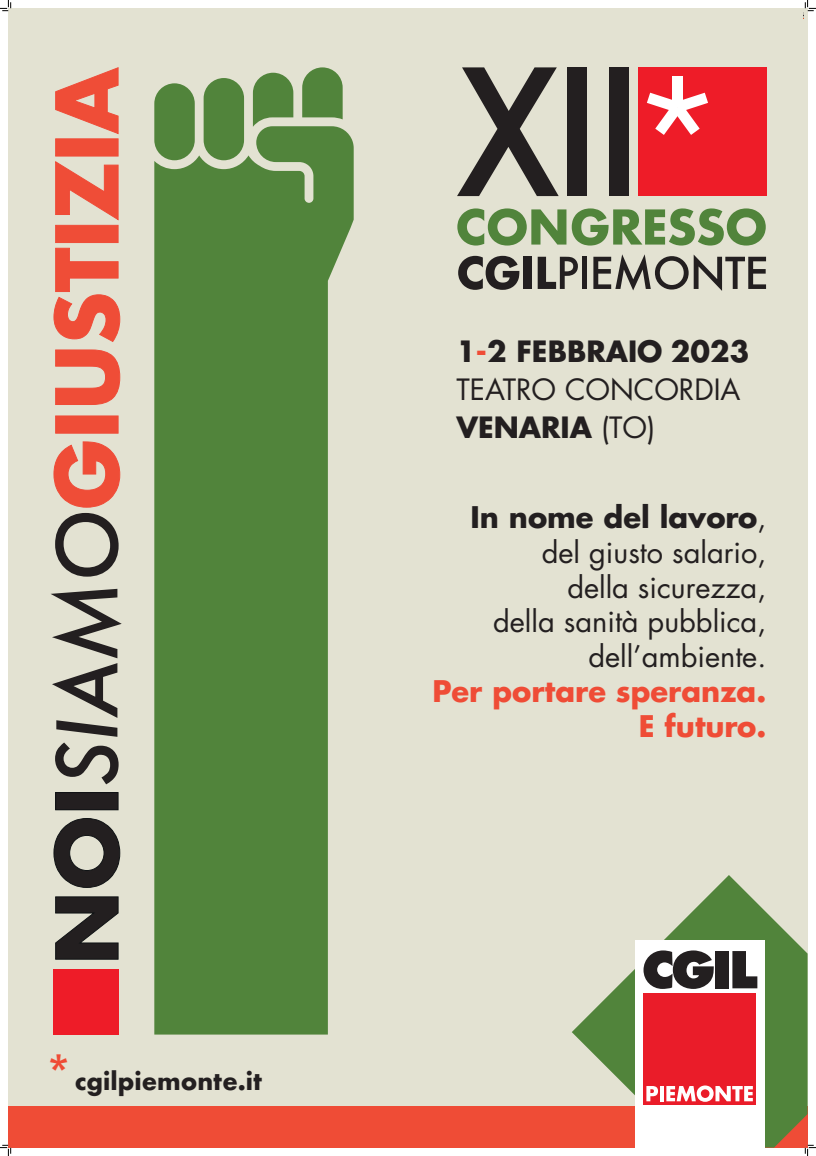
<style>
.page{position:relative;width:816px;height:1156px;background:#fff}
.page>*{position:absolute;margin:0;border:0;box-sizing:border-box;transform-origin:0 0}
.t1{font:28.96px/34.8px "Futura LT";color:#231f20;text-align:right}
.t2{font:700 28.96px/34.8px "Futura LT";color:#ef4c36;text-align:right}
.t3{font:700 28.52px/38px "Futura LT";color:#231f20}
.t4{font:700 23.8px "Futura";color:#231f20}
.s1{font-size:47.72px;color:#ef4c36}
.s2{color:#ef4c36}
.s3{font-weight:400}
.s4{font-weight:700}
</style>
<div class="page">
<div style="left:8px;top:8px;width:799px;height:1139px;background:#e3e2d2"></div>
<div style="left:8px;top:1105px;width:799px;height:42px;background:#ef4c36"></div>
<svg style="left:571px;top:875px;width:236px;height:272px"></svg>
<div style="left:635px;top:940px;width:129px;height:207px;background:#fff"></div>
<div style="left:643px;top:993px;width:112px;height:111px;background:#ea1c29"></div>
<svg style="left:643px;top:950px;width:70px;height:38px"></svg>
<div style="left:715px;top:950px;width:13px;height:38px;background:#231f20"></div>
<svg style="left:732px;top:951px;width:24px;height:37px"></svg>
<svg style="left:646px;top:1086px;width:11px;height:15px"></svg>
<svg style="left:660px;top:1086px;width:3px;height:15px"></svg>
<svg style="left:666px;top:1085px;width:86px;height:16px"></svg>
<svg style="left:457px;top:67px;width:101px;height:129px"></svg>
<div style="left:567px;top:67px;width:19px;height:129px;background:#231f20"></div>
<div style="left:609px;top:67px;width:19px;height:129px;background:#231f20"></div>
<div style="left:637px;top:67px;width:129px;height:129px;background:#ee1c28"></div>
<div style="left:671px;top:77px;width:11px;height:30px;background:#fff"></div>
<svg style="left:647px;top:93px;width:60px;height:42px"></svg>
<svg style="left:457px;top:208px;width:308px;height:37px"></svg>
<svg style="left:458px;top:256px;width:61px;height:34px"></svg>
<div style="left:523px;top:257px;width:8px;height:32px;background:#231f20"></div>
<svg style="left:537px;top:257px;width:40px;height:32px"></svg>
<div style="left:581px;top:257px;width:5px;height:32px;background:#231f20"></div>
<svg style="left:593px;top:254px;width:172px;height:37px"></svg>
<div style="left:154px;top:83px;width:41px;height:77px;background:#51843b;border-radius:20px"></div>
<div style="left:203px;top:78px;width:41px;height:82px;background:#51843b;border-radius:20px"></div>
<svg style="left:253px;top:73px;width:40px;height:53px"></svg>
<svg style="left:302px;top:67px;width:40px;height:52px;background:#628f4d"></svg>
<svg style="left:154px;top:126px;width:199px;height:908px;background:#638f4d"></svg>
<svg style="left:55px;top:896px;width:63px;height:63px"></svg>
<svg style="left:53px;top:818px;width:67px;height:69px"></svg>
<div style="left:56px;top:792px;width:62px;height:17px;background:#231f20"></div>
<div style="left:55px;top:792px;width:63px;height:17px;border:1px solid #101315"></div>
<svg style="left:55px;top:742px;width:63px;height:42px"></svg>
<svg style="left:51px;top:588px;width:71px;height:148px"></svg>
<svg style="left:55px;top:513px;width:63px;height:63px"></svg>
<svg style="left:53px;top:441px;width:67px;height:66px"></svg>
<div style="left:55px;top:415px;width:63px;height:18px;background:#ef4d37;border:1px solid #ef4c38"></div>
<svg style="left:55px;top:349px;width:65px;height:56px"></svg>
<svg style="left:53px;top:248px;width:67px;height:94px"></svg>
<div style="left:55px;top:225px;width:63px;height:18px;background:#ef4d37"></div>
<svg style="left:55px;top:161px;width:63px;height:59px"></svg>
<div style="left:55px;top:139px;width:63px;height:17px;background:#ef4d37"></div>
<svg style="left:55px;top:67px;width:63px;height:67px"></svg>
<div style="left:53px;top:968px;width:66px;height:66px;background:#ee1c28"></div>
<svg style="left:0;top:0;width:12px;height:12px"></svg>
<svg style="left:0;top:1144px;width:12px;height:11px"></svg>
<svg style="left:803px;top:0;width:12px;height:20px"></svg>
<svg style="left:804px;top:1144px;width:11px;height:11px"></svg>
<p class="t4" style="left:42px;top:1063px;width:221px"><span class="s1">*</span>cgilpiemonte.it</p>
<p class="t3" style="left:456px;top:331px;width:294px">1<span class="s2">-</span>2 FEBBRAIO 2023<br><span class="s3">TEATRO CONCORDIA<br></span>VENARIA <span class="s3">(TO)</span></p>
<p class="t1" style="left:470px;top:500px;width:297px"><span class="s4">In nome del lavoro</span>, del giusto salario,<br>della sicurezza,<br>della sanità pubblica, dell’ambiente.</p>
<p class="t2" style="left:432px;top:673px;width:335px">Per portare speranza.<br>E futuro.</p>
</div>
